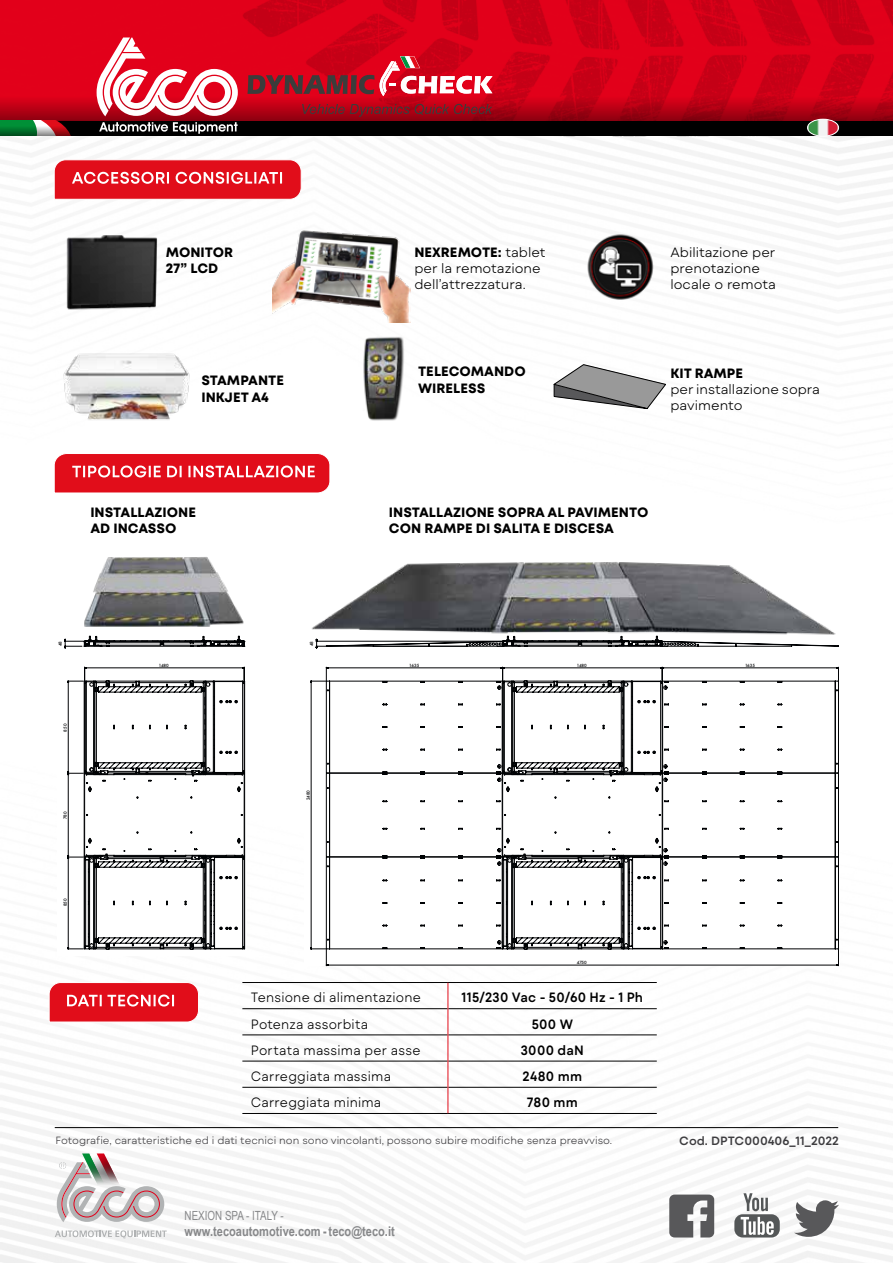
<style>
.page{position:relative;width:893px;height:1263px;background:#fff}
.page>*{position:absolute;margin:0;border:0;box-sizing:border-box;transform-origin:0 0}
.t1{font:600 16.5px "Mont Blanc";color:#fff}
.t2{font:700 13.5px/16.5px "Mont Blanc";color:#000}
.t3{font:300 13.5px/16.2px "Mont Blanc";color:#000}
.t4{font:300 13.5px "Mont Blanc";color:#000;scale:.95 1}
.t5{font:600 13.5px "Mont Blanc";letter-spacing:.025em;color:#000;scale:.95 1}
.t6{font:700 13.5px "Arial Narrow";color:#87888a}
.t7{font:300 13.5px "Mont Blanc";letter-spacing:.02em;color:#000;scale:.95 1}
.t8{font:12.6px "Arial Narrow";color:#87888a;scale:.95 1}
.t9{font:600 12px "Mont Blanc";color:#3e3d40}
.t10{font:300 10.5px "Mont Blanc";color:#3e3d40}
.t11{font:500 4.2px "Futura";letter-spacing:-.005em;color:#000204}
.s1{font-weight:700}
</style>
<div class="page">
<img style="left:0;top:136px;width:893px;height:1127px">
<div style="left:0;top:0;width:220px;height:37px;background:#e2001a"></div>
<img style="left:220px;top:0;width:673px;height:121px">
<div style="left:0;top:121px;width:893px;height:15px;background:#000"></div>
<svg style="left:0;top:37px;width:238px;height:99px"></svg>
<img style="left:302px;top:551px;width:541px;height:90px">
<img style="left:82px;top:545px;width:176px;height:96px">
<img style="left:272px;top:228px;width:139px;height:95px">
<img style="left:55px;top:223px;width:114px;height:93px">
<img style="left:54px;top:345px;width:145px;height:83px">
<img style="left:359px;top:334px;width:47px;height:87px">
<svg style="left:554px;top:364px;width:112px;height:45px"></svg>
<svg style="left:326px;top:636px;width:513px;height:11px"></svg>
<svg style="left:310px;top:639px;width:528px;height:41px"></svg>
<svg style="left:310px;top:680px;width:529px;height:286px"></svg>
<div style="left:57px;top:636px;width:189px;height:320px;background:#fff"></div>
<svg style="left:64px;top:636px;width:181px;height:12px"></svg>
<svg style="left:68px;top:667px;width:177px;height:282px"></svg>
<img style="left:583px;top:229px;width:74px;height:74px">
<svg style="left:247px;top:56px;width:245px;height:40px;background:#c62a3c"></svg>
<svg style="left:302px;top:104px;width:190px;height:13px;background:#940d1b"></svg>
<hr style="left:55px;top:1127px;width:783px;height:1px;background:#000">
<svg style="left:55px;top:1230px;width:112px;height:8px"></svg>
<svg style="left:57px;top:1153px;width:107px;height:69px"></svg>
<svg style="left:794px;top:1200px;width:45px;height:37px"></svg>
<div style="left:734px;top:1214px;width:46px;height:23px;background:#545758;border-radius:8px"></div>
<svg style="left:743px;top:1193px;width:25px;height:18px"></svg>
<svg style="left:741px;top:1217px;width:33px;height:18px"></svg>
<svg style="left:669px;top:1194px;width:45px;height:43px"></svg>
<svg style="left:54px;top:159px;width:248px;height:41px;background:#e31f2b"></svg>
<div style="left:54px;top:453px;width:276px;height:40px;background:#e10d1a"></div>
<hr style="left:242px;top:1008px;width:206px;height:1px;background:#000">
<hr style="left:448px;top:1008px;width:209px;height:1px;background:#000">
<hr style="left:242px;top:1035px;width:206px;height:1px;background:#000">
<hr style="left:448px;top:1035px;width:209px;height:1px;background:#000">
<hr style="left:242px;top:1061px;width:206px;height:1px;background:#000">
<hr style="left:448px;top:1061px;width:209px;height:1px;background:#000">
<hr style="left:242px;top:1087px;width:206px;height:1px;background:#000">
<hr style="left:448px;top:1087px;width:209px;height:1px;background:#000">
<hr style="left:242px;top:982px;width:206px;height:1px;background:#000">
<hr style="left:448px;top:982px;width:209px;height:1px;background:#000">
<hr style="left:242px;top:1113px;width:206px;height:1px;background:#000">
<hr style="left:448px;top:1113px;width:209px;height:1px;background:#000">
<svg style="left:448px;top:983px;width:1px;height:130px"></svg>
<svg style="left:49px;top:982px;width:150px;height:40px;background:#e21b28"></svg>
<img style="left:808px;top:119px;width:30px;height:17px">
<div style="left:807px;top:119px;width:32px;height:18px;border:1px solid #fff;border-radius:50%"></div>
<p class="t1" style="left:72px;top:167px;width:213px">ACCESSORI CONSIGLIATI</p>
<p class="t2" style="left:166px;top:244px;width:69px">MONITOR<br>27” LCD</p>
<p class="t3" style="left:670px;top:244px;width:107px">Abilitazione per prenotazione locale o remota</p>
<p class="t3" style="left:414px;top:244px;width:133px"><span class="s1">NEXREMOTE:</span> tablet per la remotazione dell’attrezzatura.</p>
<p class="t2" style="left:201px;top:372px;width:84px">STAMPANTE<br>INKJET A4</p>
<p class="t2" style="left:418px;top:364px;width:109px">TELECOMANDO<br>WIRELESS</p>
<p class="t2" style="left:670px;top:365px;width:74px">KIT RAMPE</p>
<p class="t3" style="left:670px;top:381px;width:151px">per installazione sopra pavimento</p>
<p class="t1" style="left:72px;top:461px;width:246px">TIPOLOGIE DI INSTALLAZIONE</p>
<p class="t2" style="left:90px;top:505px;width:107px">INSTALLAZIONE<br>AD INCASSO</p>
<p class="t2" style="left:389px;top:505px;width:261px">INSTALLAZIONE SOPRA AL PAVIMENTO<br>CON RAMPE DI SALITA E DISCESA</p>
<p class="t11" style="left:57px;top:646px;width:6px;rotate:-90deg">48</p>
<p class="t11" style="left:62px;top:731px;width:9px;rotate:-90deg">850</p>
<p class="t11" style="left:62px;top:819px;width:9px;rotate:-90deg">780</p>
<p class="t11" style="left:62px;top:906px;width:9px;rotate:-90deg">850</p>
<p class="t11" style="left:309px;top:646px;width:6px;rotate:-90deg">48</p>
<p class="t11" style="left:159px;top:662px;width:12px">1480</p>
<p class="t11" style="left:745px;top:662px;width:11px">1635</p>
<p class="t11" style="left:577px;top:662px;width:12px">1480</p>
<p class="t11" style="left:409px;top:662px;width:11px">1635</p>
<p class="t11" style="left:305px;top:800px;width:12px;rotate:-90deg">2480</p>
<p class="t11" style="left:577px;top:959px;width:11px">4750</p>
<p class="t1" style="left:66px;top:990px;width:112px">DATI TECNICI</p>
<p class="t4" style="left:251px;top:989px;width:180px">Tensione di alimentazione</p>
<p class="t5" style="left:462px;top:989px;width:193px">115/230 Vac - 50/60 Hz - 1 Ph</p>
<p class="t4" style="left:251px;top:1015px;width:125px">Potenza assorbita</p>
<p class="t5" style="left:532px;top:1015px;width:45px">500 W</p>
<p class="t7" style="left:251px;top:1041px;width:180px">Portata massima per asse</p>
<p class="t5" style="left:521px;top:1041px;width:68px">3000 daN</p>
<p class="t4" style="left:251px;top:1068px;width:149px">Carreggiata massima</p>
<p class="t5" style="left:523px;top:1067px;width:64px">2480 mm</p>
<p class="t4" style="left:251px;top:1094px;width:139px">Carreggiata minima</p>
<p class="t5" style="left:527px;top:1094px;width:55px">780 mm</p>
<p class="t10" style="left:55px;top:1133px;width:558px">Fotografie, caratteristiche ed i dati tecnici non sono vincolanti, possono subire modifiche senza preavviso.</p>
<p class="t9" style="left:679px;top:1133px;width:161px">Cod. DPTC000406_11_2022</p>
<p class="t8" style="left:185px;top:1206px;width:106px">NEXION SPA - ITALY -</p>
<p class="t6" style="left:185px;top:1221px;width:212px">www.tecoautomotive.com - teco@teco.it</p>
</div>
